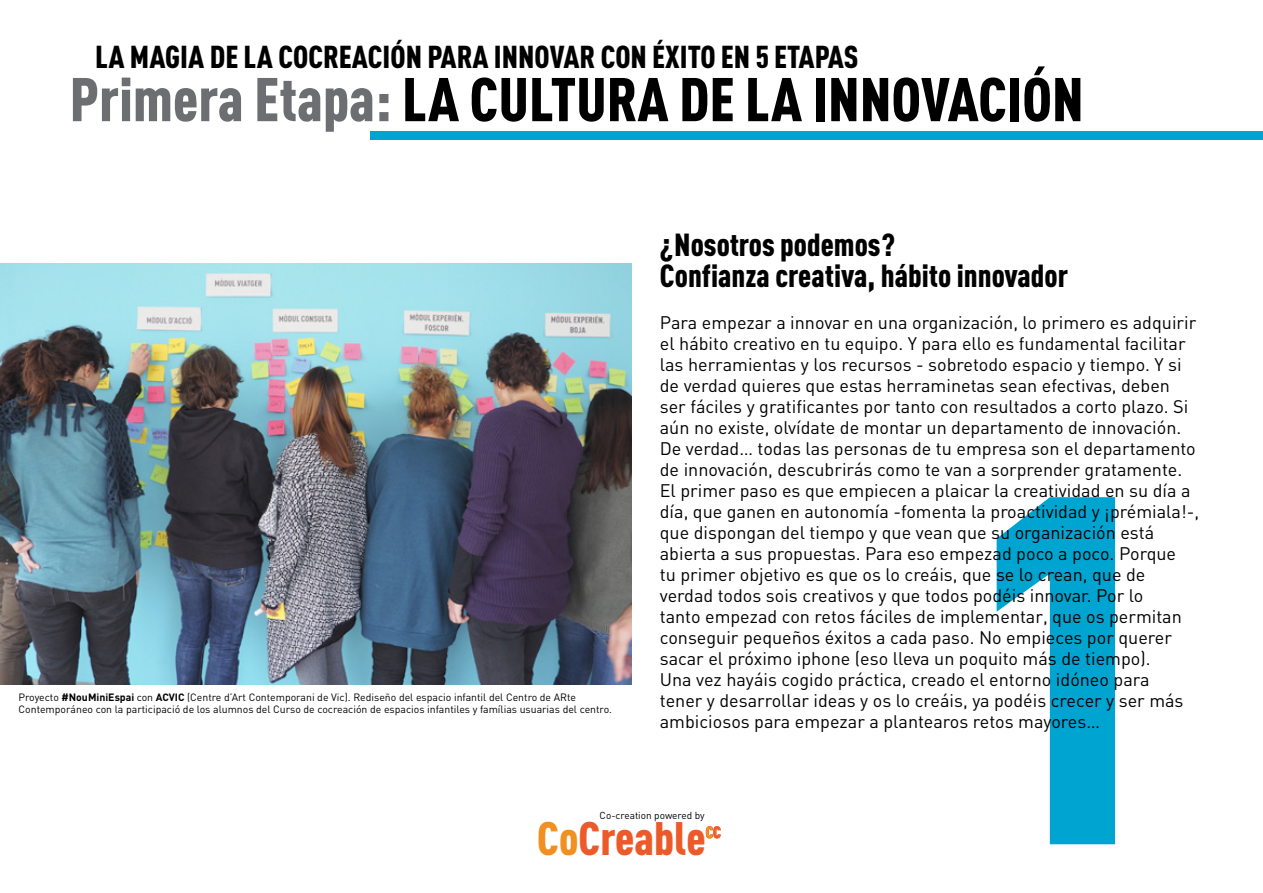
<style>
.page{position:relative;width:1263px;height:893px;background:#fff}
.page>*{position:absolute;margin:0;border:0;box-sizing:border-box;transform-origin:0 0}
.t1{font:900 487.5px "DIN Cond";color:#00a4d0}
.t2{font:900 60.75px "DIN Cond";color:#000}
.t3{font:900 46.2px "DIN Cond";color:#ec5a29}
.t4{font:900 31.5px/31.5px "DIN Cond";color:#000}
.t5{font:900 31.35px "DIN Cond";color:#000}
.t6{font:18px/21px "DIN";color:#000}
.t7{font:900 15.9px "DIN Cond";color:#f18f20}
.t8{font:10.5px/12px "DIN";color:#000}
.t9{font:10.05px "DIN";color:#000}
.s1{color:#6d6e71}
.s2{font-weight:700}
.s3{color:#f18f20}
.s4{color:#ec5a29}
</style>
<div class="page">
<svg style="left:706px;top:826px;width:15px;height:12px"></svg>
<div style="left:370px;top:131px;width:893px;height:9px;background:#00a4d0"></div>
<img style="left:0;top:264px;width:631px;height:421px">
<h3 class="t5" style="left:95px;top:37px;width:765px">LA MAGIA DE LA COCREACIÓN PARA INNOVAR CON ÉXITO EN 5 ETAPAS</h3>
<h2 class="t2" style="left:70px;top:61px;width:1016px"><span class="s1">Primera Etapa:</span> LA CULTURA DE LA INNOVACIÓN</h2>
<h3 class="t4" style="left:660px;top:228px;width:410px">¿Nosotros podemos?<br>Confianza creativa, hábito innovador</h3>
<p class="t6" style="left:660px;top:312px;width:541px">Para empezar a innovar en una organización, lo primero es adquirir el hábito creativo en tu equipo. Y para ello es fundamental facilitar las herramientas y los recursos - sobretodo espacio y tiempo. Y si de verdad quieres que estas herraminetas sean efectivas, deben ser fáciles y gratificantes por tanto con resultados a corto plazo. Si aún no existe, olvídate de montar un departamento de innovación.<br>De verdad… todas las personas de tu empresa son el departamento de innovación, descubrirás como te van a sorprender gratamente.<br>El primer paso es que empiecen a plaicar la creatividad en su día a día, que ganen en autonomía -fomenta la proactividad y ¡prémiala!-, que dispongan del tiempo y que vean que su organización está abierta a sus propuestas. Para eso empezad poco a poco. Porque<br>tu primer objetivo es que os lo creáis, que se lo crean, que de verdad todos sois creativos y que todos podéis innovar. Por lo<br>tanto empezad con retos fáciles de implementar, que os permitan conseguir pequeños éxitos a cada paso. No empieces por querer sacar el próximo iphone (eso lleva un poquito más de tiempo).<br>Una vez hayáis cogido práctica, creado el entorno idóneo para<br>tener y desarrollar ideas y os lo creáis, ya podéis crecer y ser más ambiciosos para empezar a plantearos retos mayores…</p>
<h1 class="t1" style="left:960px;top:365px;width:208px">1</h1>
<p class="t8" style="left:19px;top:691px;width:595px">Proyecto <span class="s2">#NouMiniEspai</span> con <span class="s2">ACVIC</span> (Centre d’Art Contemporani de Vic). Rediseño del espacio infantil del Centro de ARte<br>Contemporáneo con la participació de los alumnos del Curso de cocreación de espacios infantiles y famílias usuarias del centro.</p>
<p class="t9" style="left:600px;top:809px;width:107px">Co-creation powered by</p>
<h3 class="t3" style="left:537px;top:810px;width:170px"><span class="s3">Co</span>Creable</h3>
<p class="t7" style="left:706px;top:822px;width:17px">C<span class="s4">C</span></p>
</div>
